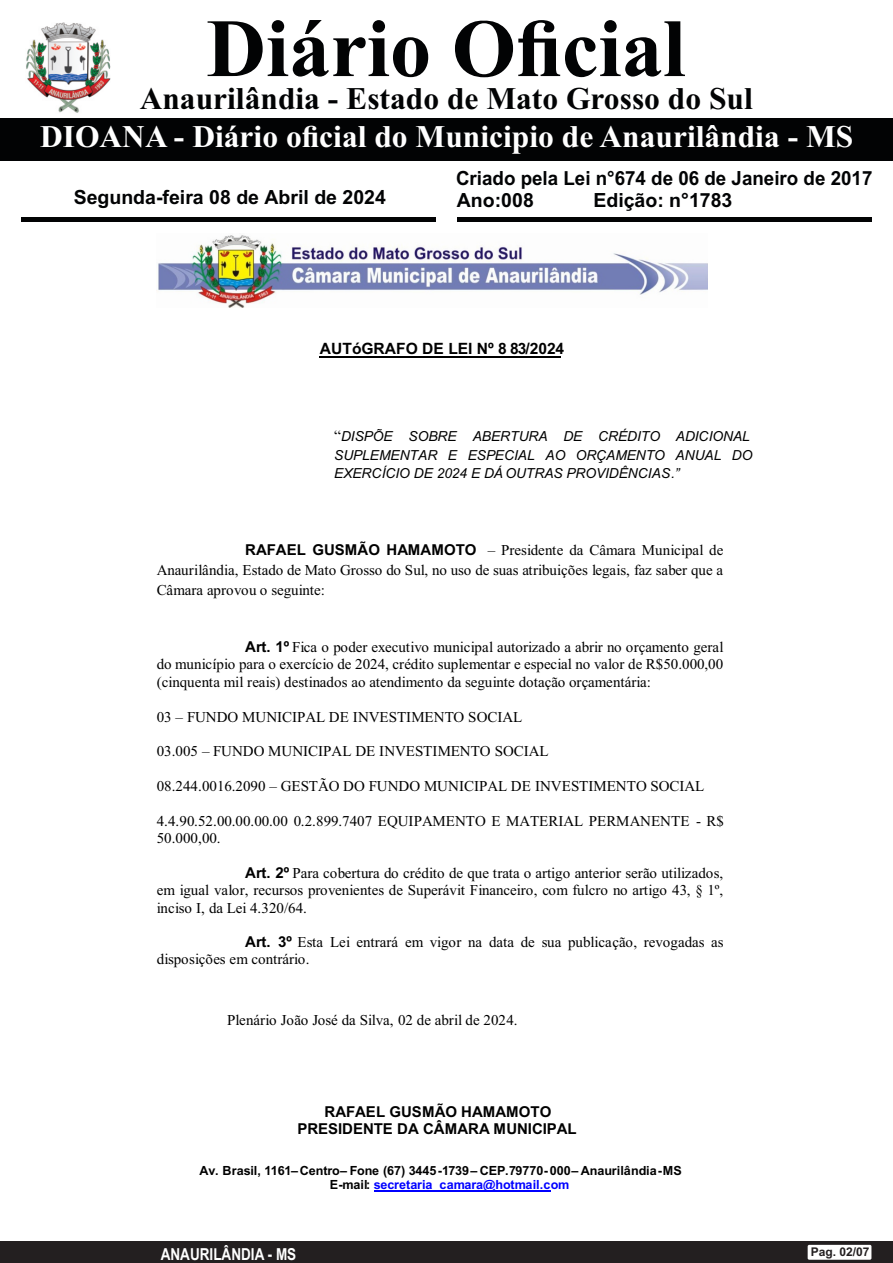
<style>
.page{position:relative;width:893px;height:1263px;background:#fff}
.page>*{position:absolute;margin:0;border:0;box-sizing:border-box;transform-origin:0 0}
.t1{font:700 82.5px "Times New Roman";color:#020304}
.t2{font:700 31.5px "Times New Roman";color:#fff}
.t3{font:700 31.5px "Times New Roman";color:#020304}
.t4{font:700 19.5px "Arial";color:#020304}
.t5{font:700 19.5px "Arial";color:#020304;scale:.96 1}
.t6{font:700 16.5px "Arial Narrow";color:#fff}
.t7{font:700 15.6px "Arial";color:#000}
.t8{font:15px/17.4px "Times New Roman";color:#000;text-align:justify}
.t9{font:700 15px/17.1px "Arial";color:#000;text-align:center}
.t10{font:italic 13.8px/18.8px "Arial";color:#000}
.t11{font:700 12.6px/14.4px "Arial";color:#000}
.t12{font:700 12px "Arial";color:#231f20}
.s1{font-family:"Times New Roman";font-style:normal;font-size:15.6px}
.s2{font-family:"Arial";font-weight:700}
.s3{color:#00f}
</style>
<div class="page">
<img style="left:158px;top:235px;width:550px;height:73px">
<hr style="left:320px;top:356px;width:241px;height:2px;background:#000">
<div style="left:0;top:1241px;width:893px;height:22px;background:#231f20"></div>
<div style="left:808px;top:1245px;width:63px;height:15px;background:#fff;border-radius:2px"></div>
<div style="left:0;top:118px;width:893px;height:43px;background:#020304"></div>
<hr style="left:21px;top:218px;width:415px;height:4px;background:#020304">
<hr style="left:457px;top:218px;width:415px;height:4px;background:#020304">
<img style="left:26px;top:23px;width:85px;height:90px">
<hr style="left:374px;top:1191px;width:176px;height:1px;background:#00f">
<h1 class="t1" style="left:206px;top:20px;width:481px">Diário Oficial</h1>
<h2 class="t3" style="left:140px;top:87px;width:615px">Anaurilândia - Estado de Mato Grosso do Sul</h2>
<h2 class="t2" style="left:40px;top:126px;width:815px">DIOANA - Diário oficial do Municipio de Anaurilândia - MS</h2>
<h3 class="t5" style="left:456px;top:171px;width:435px">Criado pela Lei n°674 de 06 de Janeiro de 2017</h3>
<h3 class="t4" style="left:74px;top:189px;width:314px">Segunda-feira 08 de Abril de 2024</h3>
<h3 class="t4" style="left:457px;top:193px;width:78px">Ano:008</h3>
<h3 class="t4" style="left:593px;top:193px;width:140px">Edição: n°1783</h3>
<p class="t7" style="left:320px;top:343px;width:246px">AUTóGRAFO DE LEI Nº 8 83/2024</p>
<p class="t10" style="left:334px;top:428px;width:420px"><span class="s1">“</span>DISPÕE SOBRE ABERTURA DE CRÉDITO ADICIONAL<br>SUPLEMENTAR E ESPECIAL AO ORÇAMENTO ANUAL DO<br>EXERCÍCIO DE 2024 E DÁ OUTRAS PROVIDÊNCIAS.”</p>
<p class="t8" style="left:157px;top:541px;width:568px;line-height:20px;text-indent:89px"><span class="s2">RAFAEL GUSMÃO HAMAMOTO</span> – Presidente da Câmara Municipal de Anaurilândia, Estado de Mato Grosso do Sul, no uso de suas atribuições legais, faz saber que a Câmara aprovou o seguinte:</p>
<p class="t8" style="left:157px;top:640px;width:568px;text-indent:89px"><span class="s2">Art. 1º</span> Fica o poder executivo municipal autorizado a abrir no orçamento geral do município para o exercício de 2024, crédito suplementar e especial no valor de R$50.000,00 (cinquenta mil reais) destinados ao atendimento da seguinte dotação orçamentária:</p>
<p class="t8" style="left:157px;top:709px;width:367px">03 – FUNDO MUNICIPAL DE INVESTIMENTO SOCIAL</p>
<p class="t8" style="left:157px;top:744px;width:393px">03.005 – FUNDO MUNICIPAL DE INVESTIMENTO SOCIAL</p>
<p class="t8" style="left:157px;top:779px;width:549px">08.244.0016.2090 – GESTÃO DO FUNDO MUNICIPAL DE INVESTIMENTO SOCIAL</p>
<p class="t8" style="left:157px;top:813px;width:569px">4.4.90.52.00.00.00.00 0.2.899.7407 EQUIPAMENTO E MATERIAL PERMANENTE - R$<br>50.000,00.</p>
<p class="t8" style="left:157px;top:865px;width:568px;text-indent:89px"><span class="s2">Art. 2º</span> Para cobertura do crédito de que trata o artigo anterior serão utilizados, em igual valor, recursos provenientes de Superávit Financeiro, com fulcro no artigo 43, § 1º, inciso I, da Lei 4.320/64.</p>
<p class="t8" style="left:157px;top:935px;width:569px;text-indent:89px"><span class="s2">Art. 3º</span> Esta Lei entrará em vigor na data de sua publicação, revogadas as disposições em contrário.</p>
<p class="t8" style="left:227px;top:1012px;width:292px">Plenário João José da Silva, 02 de abril de 2024.</p>
<p class="t9" style="left:297px;top:1105px;width:281px">RAFAEL GUSMÃO HAMAMOTO<br>PRESIDENTE DA CÂMARA MUNICIPAL</p>
<p class="t11" style="left:330px;top:1164px;width:354px;text-indent:-130px">Av. Brasil, 1161 –Centro– Fone (67) 3445-1739– CEP.79770-000– Anaurilândia-MS<br>E-mail: <span class="s3">secretaria_camara@hotmail.com</span></p>
<p class="t6" style="left:161px;top:1241px;width:137px">ANAURILÂNDIA - MS</p>
<p class="t12" style="left:811px;top:1248px;width:60px">Pag. 02/07</p>
</div>
